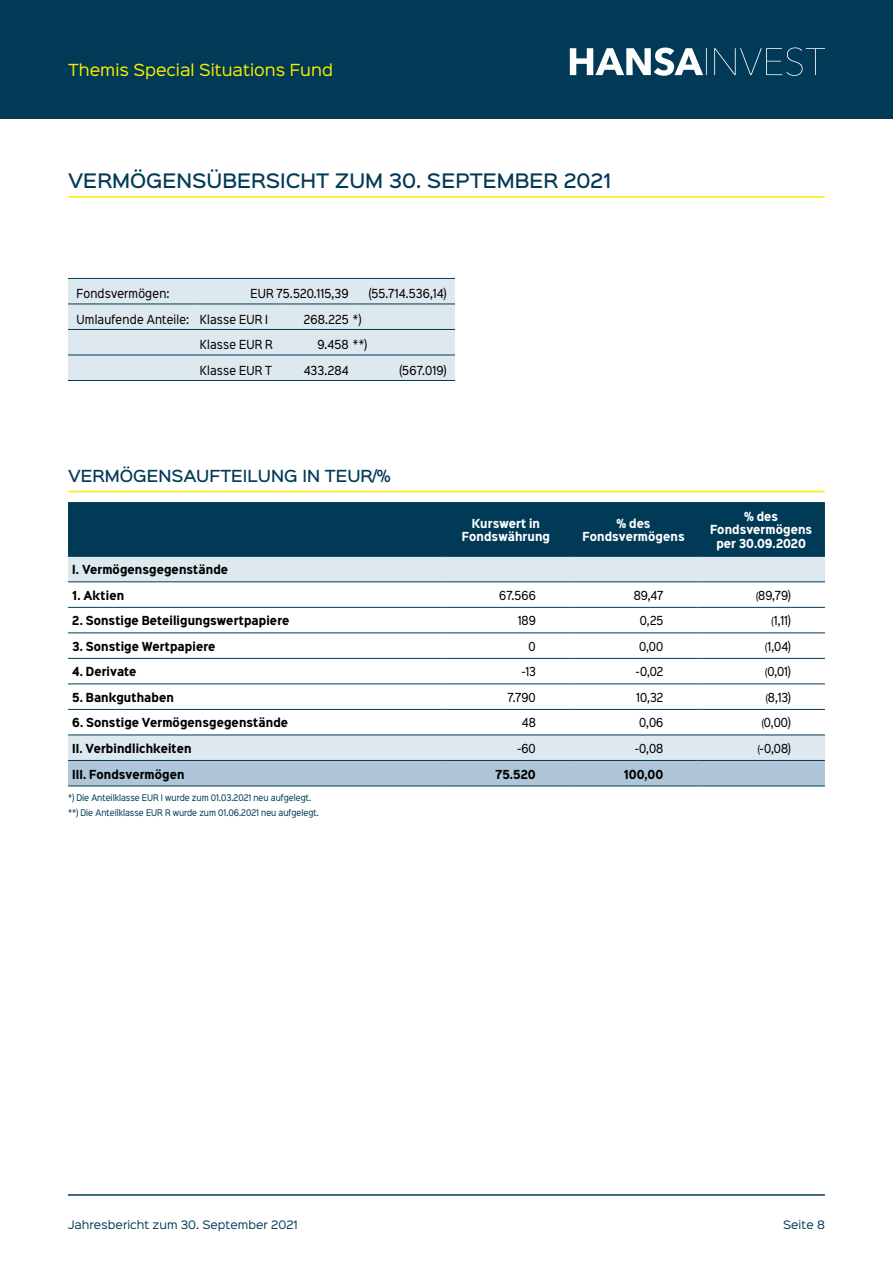
<style>
.page{position:relative;width:893px;height:1263px;background:#fff}
.page>*{position:absolute;margin:0;border:0;box-sizing:border-box;transform-origin:0 0}
.t1{font:500 18px "Sinkin Sans 500";color:#003a56}
.t2{font:15px "Sinkin Sans 400";color:#ffed00}
.t3{font:500 15px "Sinkin Sans 500";color:#003a56}
.t4{font:11.25px "Sinkin Sans Narrow W01 400 Rg";letter-spacing:.01em;color:#000}
.t5{font:700 11.25px "Sinkin Sans Narrow W01 700";letter-spacing:.01em;color:#000}
.t6{font:700 11.25px/13.5px "Sinkin Sans Narrow W01 700";letter-spacing:.005em;color:#fff;text-align:center}
.t7{font:10.5px "Sinkin Sans 400";color:#003a56}
.t8{font:8.25px/14.7px "Sinkin Sans Narrow W01 400 Rg";color:#003a56}
.s1{font-size:9px}
</style>
<div class="page">
<div style="left:0;top:0;width:893px;height:119px;background:#003a56"></div>
<svg style="left:570px;top:47px;width:255px;height:29px"></svg>
<hr style="left:68px;top:1194px;width:757px;height:2px;background:#003a56">
<hr style="left:68px;top:196px;width:757px;height:2px;background:#ffed00">
<div style="left:68px;top:502px;width:757px;height:54px;background:#003a56"></div>
<svg style="left:68px;top:557px;width:757px;height:203px"></svg>
<div style="left:68px;top:761px;width:757px;height:24px;background:#aec6d7"></div>
<hr style="left:68px;top:556px;width:374px;height:1px;background:#003a56">
<hr style="left:442px;top:556px;width:128px;height:1px;background:#003a56">
<hr style="left:570px;top:556px;width:127px;height:1px;background:#003a56">
<hr style="left:697px;top:556px;width:128px;height:1px;background:#003a56">
<hr style="left:68px;top:607px;width:374px;height:1px;background:#003a56">
<hr style="left:442px;top:607px;width:128px;height:1px;background:#003a56">
<hr style="left:570px;top:607px;width:127px;height:1px;background:#003a56">
<hr style="left:697px;top:607px;width:128px;height:1px;background:#003a56">
<hr style="left:442px;top:581px;width:128px;height:1px;background:#003a56">
<hr style="left:570px;top:581px;width:127px;height:1px;background:#003a56">
<hr style="left:697px;top:581px;width:128px;height:1px;background:#003a56">
<hr style="left:442px;top:632px;width:128px;height:1px;background:#003a56">
<hr style="left:570px;top:632px;width:127px;height:1px;background:#003a56">
<hr style="left:697px;top:632px;width:128px;height:1px;background:#003a56">
<hr style="left:442px;top:658px;width:128px;height:1px;background:#003a56">
<hr style="left:570px;top:658px;width:127px;height:1px;background:#003a56">
<hr style="left:697px;top:658px;width:128px;height:1px;background:#003a56">
<hr style="left:442px;top:683px;width:128px;height:1px;background:#003a56">
<hr style="left:570px;top:683px;width:127px;height:1px;background:#003a56">
<hr style="left:697px;top:683px;width:128px;height:1px;background:#003a56">
<hr style="left:442px;top:709px;width:128px;height:1px;background:#003a56">
<hr style="left:570px;top:709px;width:127px;height:1px;background:#003a56">
<hr style="left:697px;top:709px;width:128px;height:1px;background:#003a56">
<hr style="left:442px;top:734px;width:128px;height:1px;background:#003a56">
<hr style="left:570px;top:734px;width:127px;height:1px;background:#003a56">
<hr style="left:697px;top:734px;width:128px;height:1px;background:#003a56">
<hr style="left:68px;top:581px;width:374px;height:1px;background:#003a56">
<hr style="left:68px;top:632px;width:374px;height:1px;background:#003a56">
<hr style="left:68px;top:658px;width:374px;height:1px;background:#003a56">
<hr style="left:68px;top:683px;width:374px;height:1px;background:#003a56">
<hr style="left:68px;top:709px;width:374px;height:1px;background:#003a56">
<hr style="left:68px;top:734px;width:374px;height:1px;background:#003a56">
<hr style="left:68px;top:760px;width:374px;height:1px;background:#003a56">
<hr style="left:442px;top:760px;width:128px;height:1px;background:#003a56">
<hr style="left:570px;top:760px;width:127px;height:1px;background:#003a56">
<hr style="left:697px;top:760px;width:128px;height:1px;background:#003a56">
<hr style="left:68px;top:785px;width:374px;height:1px;background:#003a56">
<hr style="left:442px;top:785px;width:128px;height:1px;background:#003a56">
<hr style="left:570px;top:785px;width:127px;height:1px;background:#003a56">
<hr style="left:697px;top:785px;width:128px;height:1px;background:#003a56">
<hr style="left:68px;top:491px;width:757px;height:1px;background:#ffed00">
<div style="left:68px;top:279px;width:387px;height:101px;background:#dde8ef"></div>
<hr style="left:68px;top:304px;width:132px;height:1px;background:#003a56">
<hr style="left:353px;top:304px;width:102px;height:1px;background:#003a56">
<hr style="left:68px;top:278px;width:132px;height:1px;background:#003a56">
<hr style="left:68px;top:329px;width:132px;height:1px;background:#003a56">
<hr style="left:68px;top:355px;width:132px;height:1px;background:#003a56">
<hr style="left:68px;top:380px;width:132px;height:1px;background:#003a56">
<hr style="left:353px;top:278px;width:102px;height:1px;background:#003a56">
<hr style="left:200px;top:329px;width:85px;height:1px;background:#003a56">
<hr style="left:285px;top:329px;width:68px;height:1px;background:#003a56">
<hr style="left:353px;top:329px;width:102px;height:1px;background:#003a56">
<hr style="left:200px;top:355px;width:85px;height:1px;background:#003a56">
<hr style="left:285px;top:355px;width:68px;height:1px;background:#003a56">
<hr style="left:353px;top:355px;width:102px;height:1px;background:#003a56">
<hr style="left:200px;top:380px;width:85px;height:1px;background:#003a56">
<hr style="left:285px;top:380px;width:68px;height:1px;background:#003a56">
<hr style="left:353px;top:380px;width:102px;height:1px;background:#003a56">
<hr style="left:200px;top:278px;width:85px;height:1px;background:#003a56">
<hr style="left:285px;top:278px;width:68px;height:1px;background:#003a56">
<hr style="left:200px;top:304px;width:85px;height:1px;background:#003a56">
<hr style="left:285px;top:304px;width:68px;height:1px;background:#003a56">
<h2 class="t2" style="left:68px;top:57px;width:266px">Themis Special Situations Fund</h2>
<h1 class="t1" style="left:68px;top:165px;width:389px">VERMÖGENSÜBERSICHT ZUM 30. SEPTEMBER</h1>
<h1 class="t1" style="left:564px;top:165px;width:49px">2021</h1>
<p class="t4" style="left:77px;top:286px;width:94px">Fondsvermögen:</p>
<p class="t4" style="left:250px;top:286px;width:100px">EUR 75.520.115,39</p>
<p class="t4" style="left:369px;top:286px;width:79px">(55.714.536,14)</p>
<p class="t4" style="left:77px;top:311px;width:193px">Umlaufende Anteile: Klasse EUR I</p>
<p class="t4" style="left:304px;top:311px;width:59px">268.225 *)</p>
<p class="t4" style="left:200px;top:337px;width:74px">Klasse EUR R</p>
<p class="t4" style="left:317px;top:337px;width:51px">9.458 **)</p>
<p class="t4" style="left:200px;top:362px;width:74px">Klasse EUR T</p>
<p class="t4" style="left:304px;top:362px;width:46px">433.284</p>
<p class="t4" style="left:399px;top:362px;width:49px">(567.019)</p>
<h2 class="t3" style="left:68px;top:463px;width:324px">VERMÖGENSAUFTEILUNG IN TEUR/%</h2>
<p class="t6" style="left:462px;top:516px;width:90px">Kurswert in<br>Fondswährung</p>
<p class="t6" style="left:583px;top:516px;width:104px">% des<br>Fondsvermögens</p>
<p class="t6" style="left:710px;top:509px;width:104px">% des<br>Fondsvermögens per 30.09.2020</p>
<p class="t5" style="left:72px;top:562px;width:157px">I. Vermögensgegenstände</p>
<p class="t5" style="left:72px;top:587px;width:53px">1. Aktien</p>
<p class="t4" style="left:499px;top:587px;width:38px">67.566</p>
<p class="t4" style="left:634px;top:587px;width:31px">89,47</p>
<p class="t4" style="left:756px;top:587px;width:36px"><span class="s1">(</span>89,79)</p>
<p class="t5" style="left:72px;top:613px;width:219px">2. Sonstige Beteiligungswertpapiere</p>
<p class="t4" style="left:518px;top:613px;width:20px">189</p>
<p class="t4" style="left:640px;top:613px;width:25px">0,25</p>
<p class="t4" style="left:772px;top:613px;width:21px"><span class="s1">(</span>1,11)</p>
<p class="t5" style="left:72px;top:638px;width:145px">3. Sonstige Wertpapiere</p>
<p class="t4" style="left:529px;top:638px;width:9px">0</p>
<p class="t4" style="left:639px;top:638px;width:26px">0,00</p>
<p class="t4" style="left:765px;top:638px;width:27px"><span class="s1">(</span>1,04)</p>
<p class="t5" style="left:72px;top:664px;width:66px">4. Derivate</p>
<p class="t4" style="left:522px;top:664px;width:15px">-13</p>
<p class="t4" style="left:636px;top:664px;width:29px">-0,02</p>
<p class="t4" style="left:765px;top:664px;width:27px"><span class="s1">(</span>0,01)</p>
<p class="t5" style="left:72px;top:689px;width:103px">5. Bankguthaben</p>
<p class="t4" style="left:507px;top:689px;width:30px">7.790</p>
<p class="t4" style="left:636px;top:689px;width:29px">10,32</p>
<p class="t4" style="left:766px;top:689px;width:27px"><span class="s1">(</span>8,13)</p>
<p class="t5" style="left:72px;top:715px;width:217px">6. Sonstige Vermögensgegenstände</p>
<p class="t4" style="left:522px;top:715px;width:16px">48</p>
<p class="t4" style="left:639px;top:715px;width:26px">0,06</p>
<p class="t4" style="left:762px;top:715px;width:31px"><span class="s1">(</span>0,00)</p>
<p class="t5" style="left:72px;top:740px;width:121px">II. Verbindlichkeiten</p>
<p class="t4" style="left:517px;top:740px;width:20px">-60</p>
<p class="t4" style="left:635px;top:740px;width:30px">-0,08</p>
<p class="t4" style="left:758px;top:740px;width:35px"><span class="s1">(</span>-0,08)</p>
<p class="t5" style="left:72px;top:766px;width:114px">III. Fondsvermögen</p>
<p class="t5" style="left:496px;top:766px;width:42px">75.520</p>
<p class="t5" style="left:624px;top:766px;width:41px">100,00</p>
<p class="t8" style="left:68px;top:790px;width:252px">*) Die Anteilklasse EUR I wurde zum 01.03.2021 neu aufgelegt. **) Die Anteilklasse EUR R wurde zum 01.06.2021 neu aufgelegt.</p>
<p class="t7" style="left:68px;top:1216px;width:231px">Jahresbericht zum 30. September 2021</p>
<p class="t7" style="left:783px;top:1216px;width:43px">Seite 8</p>
</div>
